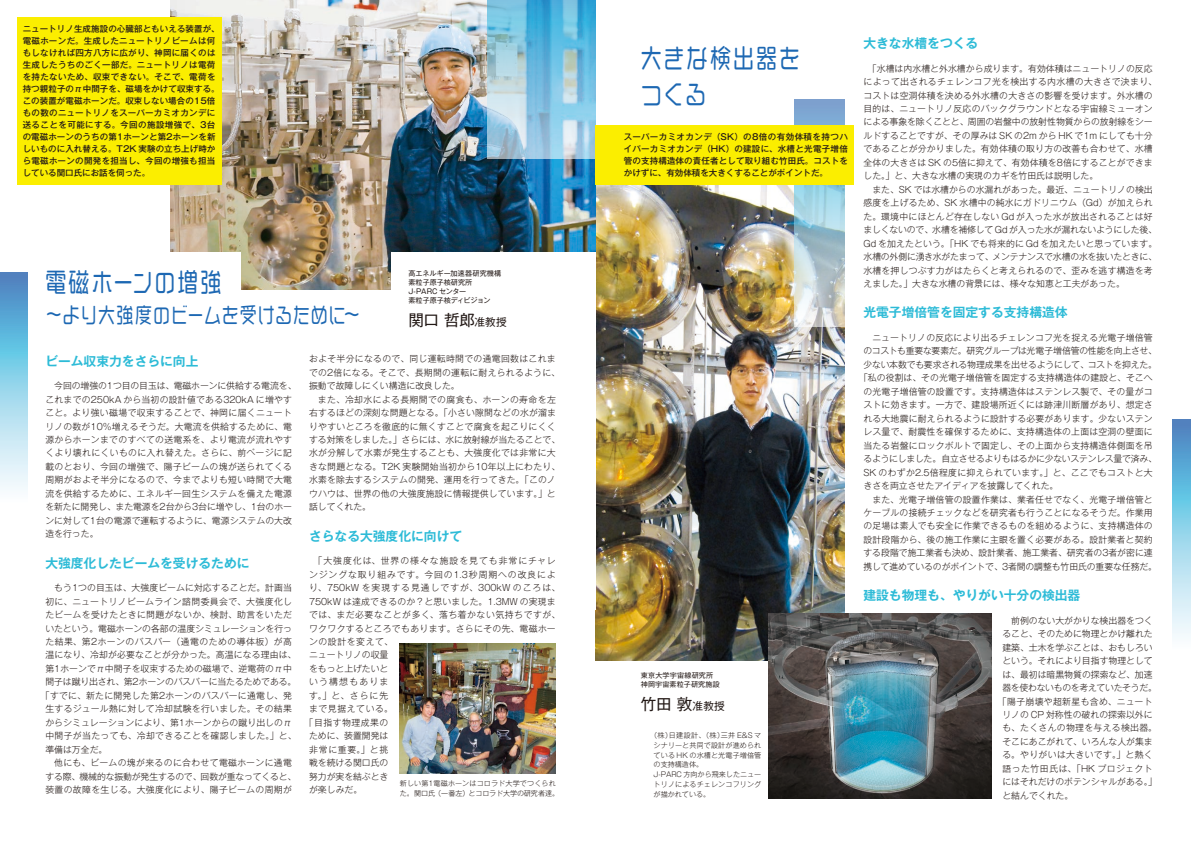
<style>
.page{position:relative;width:1191px;height:842px;background:#fff}
.page>*{position:absolute;margin:0;border:0;box-sizing:border-box;transform-origin:0 0}
.t1{font:26.2px/35.4px "VDL Giga Maru Medium";letter-spacing:.095em;color:#1d68b3;scale:.8 1}
.t2{font:21.3px "VDL Giga Maru Medium";letter-spacing:.05em;color:#1d68b3;scale:.8 1}
.t3{font:15.6px "Gothic MB101 Pr 6";color:#231916}
.t4{font:700 12.8px "Gothic MB101 Pr 6 De";color:#2dbbd7}
.t5{font:300 8.9px/13.5px "Gothic MB101 Pr 6";letter-spacing:.02em;color:#231916}
.t6{font:300 8.9px/13.5px "Gothic MB101 Pr 6";color:#231916}
.t7{font:300 8.9px "Gothic MB101 Pr 6";letter-spacing:.04em;color:#231916}
.t8{font:300 8.9px "Gothic MB101 Pr 6";letter-spacing:-.005em;color:#231916}
.t9{font:300 8.9px "Gothic MB101 Pr 6";letter-spacing:-.03em;color:#231916}
.t10{font:300 8.9px "Gothic MB101 Pr 6";letter-spacing:.11em;color:#231916}
.t11{font:300 8.9px "Gothic MB101 Pr 6";letter-spacing:.06em;color:#231916}
.t12{font:300 8.9px "Gothic MB101 Pr 6";letter-spacing:-.01em;color:#231916}
.t13{font:300 8.9px "Gothic MB101 Pr 6";letter-spacing:.055em;color:#231916}
.t14{font:300 8.9px "Gothic MB101 Pr 6";letter-spacing:-.045em;color:#231916}
.t15{font:300 8.9px "Gothic MB101 Pr 6";letter-spacing:-.02em;color:#231916}
.t16{font:300 8.9px "Gothic MB101 Pr 6";letter-spacing:-.015em;color:#231916}
.t17{font:300 8.9px "Gothic MB101 Pr 6";letter-spacing:-.025em;color:#231916}
.t18{font:300 8.9px "Gothic MB101 Pr 6";letter-spacing:.045em;color:#231916}
.t19{font:300 8.9px "Gothic MB101 Pr 6";letter-spacing:.1em;color:#231916}
.t20{font:300 8.9px "Gothic MB101 Pr 6";letter-spacing:.065em;color:#231916}
.t21{font:300 8.9px "Gothic MB101 Pr 6";letter-spacing:-.035em;color:#231916}
.t22{font:300 8.9px "Gothic MB101 Pr 6";letter-spacing:.135em;color:#231916}
.t23{font:500 8.5px/12.1px "Gothic MB101 Pr 6";letter-spacing:.01em;color:#231916}
.t24{font:300 7.1px/9.9px "Gothic MB101 Pr 6";letter-spacing:.015em;color:#231916}
.t25{font:7.1px/9.2px "Gothic MB101 Pr 6";letter-spacing:.01em;color:#231916}
.s1{font-size:10.6px}
</style>
<div class="page">
<img style="left:595px;top:184px;width:250px;height:476px">
<svg style="left:794px;top:99px;width:51px;height:227px;background:#adc9d4"></svg>
<svg style="left:1172px;top:420px;width:19px;height:218px;background:#94cbe6"></svg>
<img style="left:170px;top:0;width:425px;height:289px">
<svg style="left:0;top:272px;width:28px;height:218px;background:#93cae5"></svg>
<svg style="left:488px;top:0;width:107px;height:159px;background:#89c5df"></svg>
<div style="left:28px;top:252px;width:213px;height:369px;background:#fff"></div>
<div style="left:391px;top:252px;width:204px;height:357px;background:#fff"></div>
<div style="left:17px;top:17px;width:204px;height:167px;background:#fbee00"></div>
<img style="left:400px;top:643px;width:156px;height:131px">
<div style="left:595px;top:125px;width:258px;height:59px;background:#fbee00"></div>
<img style="left:768px;top:614px;width:223px;height:184px">
<p class="t23" style="left:23px;top:22px;width:199px">ニュートリノ生成施設の心臓部ともいえる装置が、電磁ホーンだ。生成したニュートリノビームは何もしなければ四方八方に広がり、神岡に届くのは生成したうちのごく一部だ。ニュートリノは電荷を持たないため、収束できない。そこで、電荷を持つ親粒子のπ中間子を、磁場をかけて収束する。この装置が電磁ホーンだ。収束しない場合の15倍もの数のニュートリノをスーパーカミオカンデに送ることを可能にする。今回の施設増強で、3台の電磁ホーンのうちの第1ホーンと第2ホーンを新しいものに入れ替える。T2K 実験の立ち上げ時から電磁ホーンの開発を担当し、今回の増強も担当している関口氏にお話を伺った。</p>
<h1 class="t1" style="left:45px;top:263px;width:222px">電磁ホーンの増強</h1>
<h2 class="t2" style="left:45px;top:301px;width:395px">〜より大強度のビームを受けるために〜</h2>
<p class="t25" style="left:408px;top:268px;width:94px">高エネルギー加速器研究機構素粒子原子核研究所<br>J-PARC センター<br>素粒子原子核ディビジョン</p>
<h3 class="t3" style="left:408px;top:307px;width:100px">関口 哲郎<span class="s1">准教授</span></h3>
<h3 class="t4" style="left:45px;top:350px;width:155px">ビーム収束力をさらに向上</h3>
<p class="t5" style="left:45px;top:378px;width:253px;text-indent:9px">今回の増強の1つ目の目玉は、電磁ホーンに供給する電流を、これまでの250kA から当初の設計値である320kA に増やすこと。より強い磁場で収束することで、神岡に届くニュートリノの数が10％増えるそうだ。大電流を供給するために、電源からホーンまでのすべての送電系を、より電流が流れやすくより壊れにくいものに入れ替えた。さらに、前ページに記載のとおり、今回の増強で、陽子ビームの塊が送られてくる周期がおよそ半分になるので、今までよりも短い時間で大電流を供給するために、エネルギー回生システムを備えた電源を新たに開発し、また電源を2台から3台に増やし、1台のホーンに対して1台の電源で運転するように、電源システムの大改造を行った。</p>
<h3 class="t4" style="left:45px;top:552px;width:206px">大強度化したビームを受けるために</h3>
<p class="t5" style="left:54px;top:580px;width:239px">もう1つの目玉は、大強度ビームに対応することだ。計画当</p>
<p class="t18" style="left:45px;top:594px;width:248px">初に、ニュートリノビームライン諮問委員会で、大強度化し</p>
<p class="t7" style="left:45px;top:607px;width:248px">たビームを受けたときに問題がないか、検討、助言をいただ</p>
<p class="t12" style="left:45px;top:621px;width:248px">いたという。電磁ホーンの各部の温度シミュレーションを行っ</p>
<p class="t13" style="left:45px;top:634px;width:248px">た結果、第2ホーンのバスバー（通電のための導体板）が高</p>
<p class="t5" style="left:45px;top:647px;width:253px">温になり、冷却が必要なことが分かった。高温になる理由は、</p>
<p class="t5" style="left:45px;top:661px;width:248px">第1ホーンでπ中間子を収束するための磁場で、逆電荷のπ中</p>
<p class="t16" style="left:45px;top:674px;width:253px">間子は蹴り出され、第2ホーンのバスバーに当たるためである。</p>
<p class="t5" style="left:41px;top:688px;width:253px">「すでに、新たに開発した第2ホーンのバスバーに通電し、発</p>
<p class="t7" style="left:45px;top:701px;width:248px">生するジュール熱に対して冷却試験を行いました。その結果</p>
<p class="t5" style="left:45px;top:715px;width:248px">からシミュレーションにより、第1ホーンからの蹴り出しのπ</p>
<p class="t7" style="left:45px;top:728px;width:253px">中間子が当たっても、冷却できることを確認しました。」と、</p>
<p class="t5" style="left:45px;top:742px;width:64px">準備は万全だ。</p>
<p class="t7" style="left:54px;top:755px;width:239px">他にも、ビームの塊が来るのに合わせて電磁ホーンに通電</p>
<p class="t17" style="left:45px;top:769px;width:252px">する際、機械的な振動が発生するので、回数が重なってくると、</p>
<p class="t7" style="left:45px;top:782px;width:248px">装置の故障を生じる。大強度化により、陽子ビームの周期が</p>
<p class="t5" style="left:309px;top:351px;width:252px">およそ半分になるので、同じ運転時間での通電回数はこれまでの2倍になる。そこで、長期間の運転に耐えられるように、振動で故障しにくい構造に改良した。</p>
<p class="t5" style="left:309px;top:392px;width:253px;text-indent:9px">また、冷却水による長期間での腐食も、ホーンの寿命を左右するほどの深刻な問題となる。「小さい隙間などの水が溜まりやすいところを徹底的に無くすことで腐食を起こりにくくする対策をしました。」さらには、水に放射線が当たることで、水が分解して水素が発生することも、大強度化では非常に大きな問題となる。T2K 実験開始当初から10年以上にわたり、水素を除去するシステムの開発、運用を行ってきた。「このノウハウは、世界の他の大強度施設に情報提供しています。」と話してくれた。</p>
<h3 class="t4" style="left:309px;top:525px;width:155px">さらなる大強度化に向けて</h3>
<p class="t10" style="left:313px;top:553px;width:244px">「大強度化は、世界の様々な施設を見ても非常にチャレ</p>
<p class="t19" style="left:309px;top:567px;width:248px">ンジングな取り組みです。今回の1.3秒周期への改良によ</p>
<p class="t10" style="left:309px;top:580px;width:253px">り、750kW を実現する見通しですが、300kW のころは、</p>
<p class="t5" style="left:309px;top:594px;width:248px">750kW は達成できるのか？と思いました。1.3MW の実現ま</p>
<p class="t11" style="left:309px;top:607px;width:253px">では、まだ必要なことが多く、落ち着かない気持ちですが、</p>
<p class="t7" style="left:309px;top:621px;width:248px">ワクワクするところでもあります。さらにその先、電磁ホー</p>
<p class="t20" style="left:309px;top:634px;width:85px">ンの設計を変えて、</p>
<p class="t12" style="left:309px;top:648px;width:81px">ニュートリノの収量</p>
<p class="t8" style="left:309px;top:661px;width:81px">をもっと上げたいと</p>
<p class="t22" style="left:309px;top:674px;width:81px">いう構想もありま</p>
<p class="t5" style="left:309px;top:688px;width:81px">す。」と、さらに先</p>
<p class="t20" style="left:309px;top:701px;width:85px">まで見据えている。</p>
<p class="t13" style="left:305px;top:715px;width:85px">「目指す物理成果の</p>
<p class="t6" style="left:309px;top:728px;width:81px">ために、装置開発は</p>
<p class="t5" style="left:309px;top:742px;width:81px">非常に重要。」と挑</p>
<p class="t8" style="left:309px;top:755px;width:81px">戦を続ける関口氏の</p>
<p class="t8" style="left:309px;top:769px;width:81px">努力が実を結ぶとき</p>
<p class="t5" style="left:309px;top:782px;width:55px">が楽しみだ。</p>
<p class="t24" style="left:400px;top:778px;width:161px">新しい第1電磁ホーンはコロラド大学でつくられた。関口氏（一番左）とコロラド大学の研究者達。</p>
<h1 class="t1" style="left:641px;top:39px;width:201px">大きな検出器をつくる</h1>
<p class="t23" style="left:624px;top:130px;width:225px;text-align:justify">スーパーカミオカンデ（SK）の8倍の有効体積を持つハイパーカミオカンデ（HK）の建設に、水槽と光電子増倍管の支持構造体の責任者として取り組む竹田氏。コストをかけずに、有効体積を大きくすることがポイントだ。</p>
<p class="t25" style="left:641px;top:670px;width:81px">東京大学宇宙線研究所神岡宇宙素粒子研究施設</p>
<h3 class="t3" style="left:641px;top:691px;width:85px">竹田 敦<span class="s1">准教授</span></h3>
<p class="t24" style="left:653px;top:729px;width:109px;text-indent:-4px">（株）日建設計、（株）三井 E&amp;S マシナリーと共同で設計が進められている HK の水槽と光電子増倍管の支持構造体。<br>J-PARC 方向から飛来したニュートリノによるチェレンコフリングが描かれている。</p>
<h3 class="t4" style="left:863px;top:33px;width:116px">大きな水槽をつくる</h3>
<p class="t5" style="left:863px;top:61px;width:295px;text-indent:4px">「水槽は内水槽と外水槽から成ります。有効体積はニュートリノの反応によって出されるチェレンコフ光を検出する内水槽の大きさで決まり、コストは空洞体積を決める外水槽の大きさの影響を受けます。外水槽の目的は、ニュートリノ反応のバックグラウンドとなる宇宙線ミューオンによる事象を除くことと、周囲の岩盤中の放射性物質からの放射線をシールドすることですが、その厚みは SK の2m から HK で1m にしても十分であることが分かりました。有効体積の取り方の改善も合わせて、水槽全体の大きさは SK の5倍に抑えて、有効体積を8倍にすることができました。」と、大きな水槽の実現のカギを竹田氏は説明した。</p>
<p class="t6" style="left:863px;top:182px;width:295px;text-indent:9px">また、SK では水槽からの水漏れがあった。最近、ニュートリノの検出感度を上げるため、SK 水槽中の純水にガドリニウム（Gd）が加えられた。環境中にほとんど存在しない Gd が入った水が放出されることは好ましくないので、水槽を補修して Gd が入った水が漏れないようにした後、Gd を加えたという。「HK でも将来的に Gd を加えたいと思っています。水槽の外側に湧き水がたまって、メンテナンスで水槽の水を抜いたときに、水槽を押しつぶす力がはたらくと考えられるので、歪みを逃す構造を考えました。」大きな水槽の背景には、様々な知恵と工夫があった。</p>
<h3 class="t4" style="left:863px;top:302px;width:206px">光電子増倍管を固定する支持構造体</h3>
<p class="t5" style="left:872px;top:330px;width:282px">ニュートリノの反応により出るチェレンコフ光を捉える光電子増倍管</p>
<p class="t14" style="left:863px;top:344px;width:295px">のコストも重要な要素だ。研究グループは光電子増倍管の性能を向上させ、</p>
<p class="t9" style="left:863px;top:357px;width:295px">少ない本数でも要求される物理成果を出せるようにして、コストを抑えた。</p>
<p class="t5" style="left:859px;top:370px;width:295px">「私の役割は、その光電子増倍管を固定する支持構造体の建設と、そこへ</p>
<p class="t5" style="left:863px;top:384px;width:291px">の光電子増倍管の設置です。支持構造体はステンレス製で、その量がコ</p>
<p class="t5" style="left:863px;top:397px;width:291px">ストに効きます。一方で、建設場所近くには跡津川断層があり、想定さ</p>
<p class="t5" style="left:863px;top:411px;width:291px">れる大地震に耐えられるように設計する必要があります。少ないステン</p>
<p class="t5" style="left:863px;top:424px;width:291px">レス量で、耐震性を確保するために、支持構造体の上面は空洞の壁面に</p>
<p class="t5" style="left:863px;top:438px;width:291px">当たる岩盤にロックボルトで固定し、その上面から支持構造体側面を吊</p>
<p class="t9" style="left:863px;top:451px;width:295px">るようにしました。自立させるよりもはるかに少ないステンレス量で済み、</p>
<p class="t5" style="left:863px;top:465px;width:291px">SK のわずか2.5倍程度に抑えられています。」と、ここでもコストと大</p>
<p class="t6" style="left:863px;top:478px;width:196px">きさを両立させたアイディアを披露してくれた。</p>
<p class="t5" style="left:872px;top:492px;width:282px">また、光電子増倍管の設置作業は、業者任せでなく、光電子増倍管と</p>
<p class="t5" style="left:863px;top:505px;width:291px">ケーブルの接続チェックなどを研究者も行うことになるそうだ。作業用</p>
<p class="t5" style="left:863px;top:518px;width:291px">の足場は素人でも安全に作業できるものを組めるように、支持構造体の</p>
<p class="t5" style="left:863px;top:532px;width:291px">設計段階から、後の施工作業に主眼を置く必要がある。設計業者と契約</p>
<p class="t6" style="left:863px;top:545px;width:291px">する段階で施工業者も決め、設計業者、施工業者、研究者の3者が密に連</p>
<p class="t15" style="left:863px;top:559px;width:295px">携して進めているのがポイントで、3者間の調整も竹田氏の重要な任務だ。</p>
<h3 class="t4" style="left:863px;top:585px;width:218px">建設も物理も、やりがい十分の検出器</h3>
<p class="t8" style="left:1011px;top:613px;width:143px">前例のない大がかりな検出器をつく</p>
<p class="t6" style="left:1002px;top:626px;width:152px">ること、そのために物理とかけ離れた</p>
<p class="t6" style="left:1002px;top:640px;width:152px">建築、土木を学ぶことは、おもしろい</p>
<p class="t8" style="left:1002px;top:653px;width:152px">という。それにより目指す物理として</p>
<p class="t6" style="left:1002px;top:667px;width:152px">は、最初は暗黒物質の探索など、加速</p>
<p class="t21" style="left:1002px;top:680px;width:156px">器を使わないものを考えていたそうだ。</p>
<p class="t5" style="left:998px;top:694px;width:156px">「陽子崩壊や超新星も含め、ニュート</p>
<p class="t5" style="left:1002px;top:707px;width:152px">リノの CP 対称性の破れの探索以外に</p>
<p class="t5" style="left:1002px;top:720px;width:156px">も、たくさんの物理を与える検出器。</p>
<p class="t6" style="left:1002px;top:734px;width:152px">そこにあこがれて、いろんな人が集ま</p>
<p class="t7" style="left:1002px;top:747px;width:152px">る。やりがいは大きいです。」と熱く</p>
<p class="t11" style="left:1002px;top:761px;width:152px">語った竹田氏は、「HK プロジェクト</p>
<p class="t8" style="left:1002px;top:774px;width:156px">にはそれだけのポテンシャルがある。」</p>
<p class="t6" style="left:1002px;top:788px;width:72px">と結んでくれた。</p>
</div>
